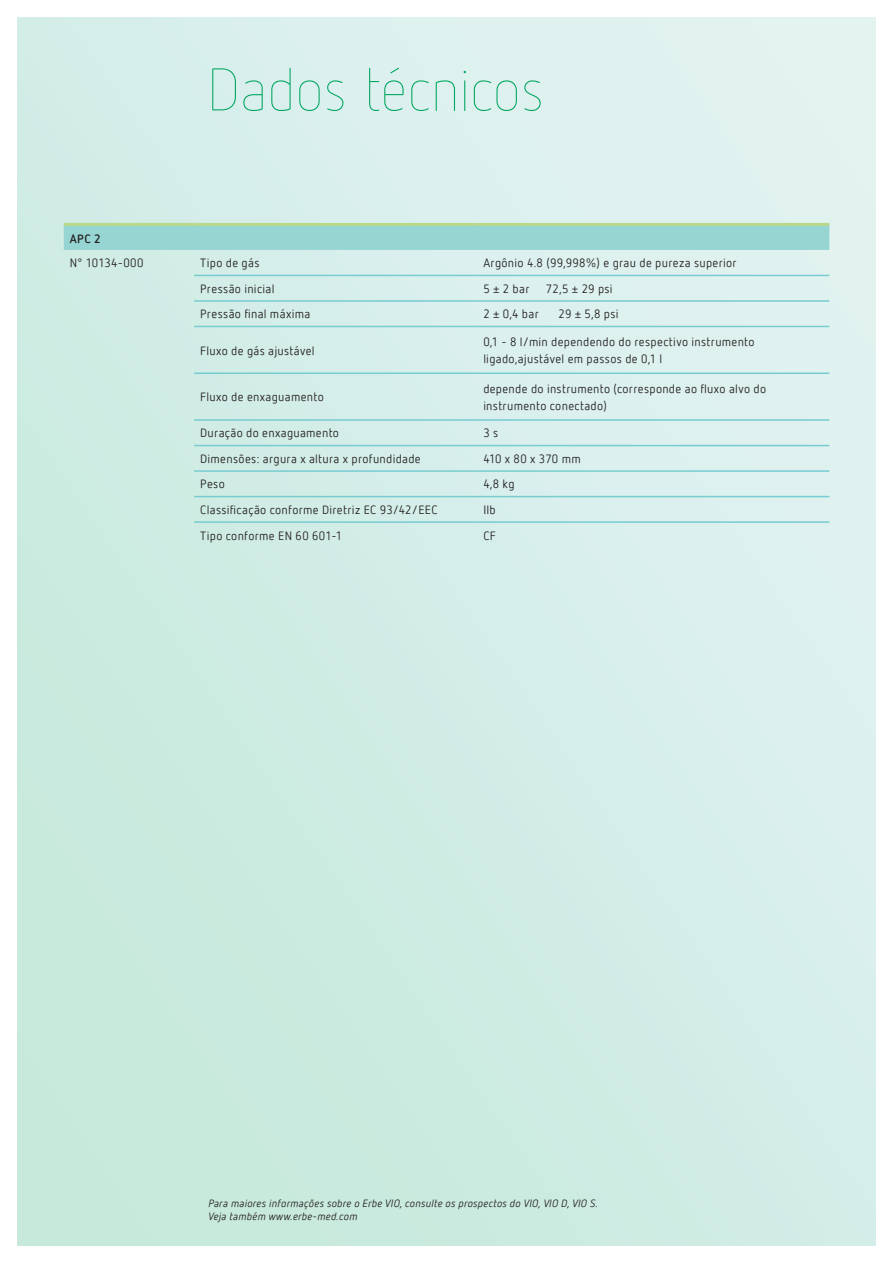
<style>
.page{position:relative;width:893px;height:1263px;background:#fff}
.page>*{position:absolute;margin:0;border:0;box-sizing:border-box;transform-origin:0 0}
.t1{font:100 60px "Netto Offc Pro";letter-spacing:-.01em;color:#00a65d}
.t2{font:12px/17.2px "Netto Offc Pro";letter-spacing:.025em;color:#231f20}
.t3{font:700 12px "Netto Offc Pro";color:#231f20}
.t4{font:italic 10.5px/12.6px "Netto Offc Pro";letter-spacing:.02em;color:#231f20}
</style>
<div class="page">
<div style="left:17px;top:17px;width:859px;height:1229px;background:linear-gradient(to right,#caeadf,#ddf1ef)"></div>
<div style="left:64px;top:226px;width:765px;height:24px;background:#96d5d2"></div>
<hr style="left:194px;top:300px;width:283px;height:2px;background:#77ccd0">
<hr style="left:477px;top:300px;width:352px;height:2px;background:#77ccd0">
<hr style="left:194px;top:326px;width:283px;height:1px;background:#77ccd0">
<hr style="left:477px;top:326px;width:352px;height:1px;background:#77ccd0">
<hr style="left:194px;top:372px;width:283px;height:2px;background:#77ccd0">
<hr style="left:477px;top:372px;width:352px;height:2px;background:#77ccd0">
<hr style="left:194px;top:419px;width:283px;height:2px;background:#77ccd0">
<hr style="left:477px;top:419px;width:352px;height:2px;background:#77ccd0">
<hr style="left:194px;top:445px;width:283px;height:1px;background:#77ccd0">
<hr style="left:477px;top:445px;width:352px;height:1px;background:#77ccd0">
<hr style="left:194px;top:470px;width:283px;height:2px;background:#77ccd0">
<hr style="left:477px;top:470px;width:352px;height:2px;background:#77ccd0">
<hr style="left:194px;top:496px;width:283px;height:1px;background:#77ccd0">
<hr style="left:477px;top:496px;width:352px;height:1px;background:#77ccd0">
<hr style="left:194px;top:521px;width:283px;height:2px;background:#77ccd0">
<hr style="left:477px;top:521px;width:352px;height:2px;background:#77ccd0">
<hr style="left:64px;top:223px;width:130px;height:3px;background:#b8d989">
<hr style="left:194px;top:223px;width:283px;height:3px;background:#b8d989">
<hr style="left:477px;top:223px;width:352px;height:3px;background:#b8d989">
<hr style="left:194px;top:275px;width:283px;height:1px;background:#77ccd0">
<hr style="left:477px;top:275px;width:352px;height:1px;background:#77ccd0">
<h1 class="t1" style="left:206px;top:53px;width:340px">Dados técnicos</h1>
<p class="t3" style="left:70px;top:230px;width:32px">APC 2</p>
<p class="t2" style="left:70px;top:254px;width:75px">N° 10134-000</p>
<p class="t2" style="left:200px;top:254px;width:61px">Tipo de gás</p>
<p class="t2" style="left:483px;top:254px;width:255px">Argônio 4.8 (99,998%) e grau de pureza superior</p>
<p class="t2" style="left:200px;top:280px;width:76px">Pressão inicial</p>
<p class="t2" style="left:483px;top:280px;width:48px">5 ± 2 bar</p>
<p class="t2" style="left:546px;top:280px;width:68px">72,5 ± 29 psi</p>
<p class="t2" style="left:200px;top:305px;width:112px">Pressão final máxima</p>
<p class="t2" style="left:483px;top:305px;width:57px">2 ± 0,4 bar</p>
<p class="t2" style="left:558px;top:305px;width:61px">29 ± 5,8 psi</p>
<p class="t2" style="left:200px;top:341px;width:116px">Fluxo de gás ajustável</p>
<p class="t2" style="left:483px;top:333px;width:273px">0,1 - 8 l/min dependendo do respectivo instrumento ligado,ajustável em passos de 0,1 l</p>
<p class="t2" style="left:200px;top:388px;width:125px">Fluxo de enxaguamento</p>
<p class="t2" style="left:483px;top:379px;width:284px">depende do instrumento (corresponde ao fluxo alvo do instrumento conectado)</p>
<p class="t2" style="left:200px;top:424px;width:140px">Duração do enxaguamento</p>
<p class="t2" style="left:483px;top:424px;width:16px">3 s</p>
<p class="t2" style="left:200px;top:450px;width:222px">Dimensões: argura x altura x profundidade</p>
<p class="t2" style="left:483px;top:450px;width:99px">410 x 80 x 370 mm</p>
<p class="t2" style="left:200px;top:475px;width:26px">Peso</p>
<p class="t2" style="left:483px;top:475px;width:33px">4,8 kg</p>
<p class="t2" style="left:200px;top:501px;width:239px">Classificação conforme Diretriz EC 93/42/EEC</p>
<p class="t2" style="left:483px;top:501px;width:14px">IIb</p>
<p class="t2" style="left:200px;top:527px;width:144px">Tipo conforme EN 60 601-1</p>
<p class="t2" style="left:483px;top:527px;width:14px">CF</p>
<p class="t4" style="left:208px;top:1197px;width:391px">Para maiores informações sobre o Erbe VIO, consulte os prospectos do VIO, VIO D, VIO S.<br>Veja também www.erbe-med.com</p>
</div>
